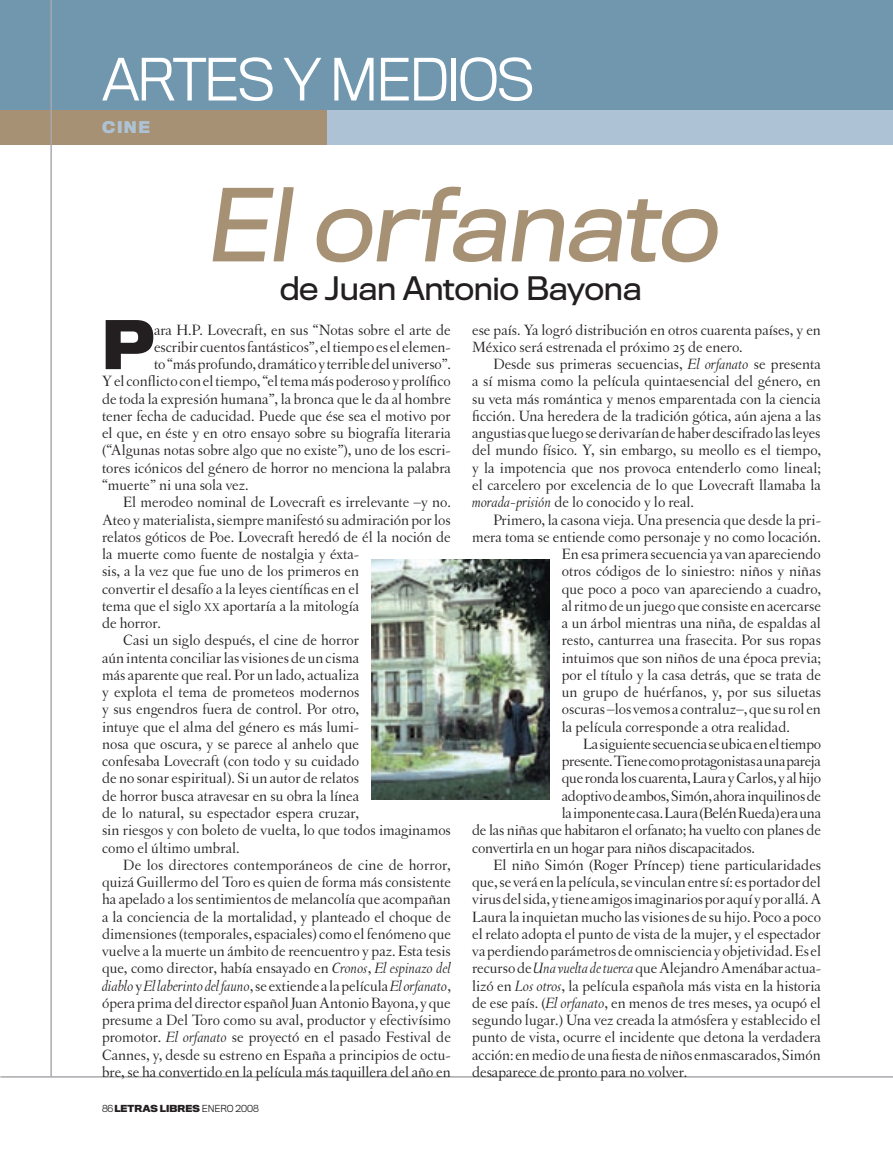
<style>
.page{position:relative;width:893px;height:1149px;background:#fff}
.page>*{position:absolute;margin:0;border:0;box-sizing:border-box;transform-origin:0 0}
.t1{font:93px "Titling Gothic FB Normal";color:#a79174}
.t2{font:700 62.1px "Titling Gothic FB Normal";color:#231f20}
.t3{font:300 54px "Titling Gothic FB Normal";letter-spacing:-.05em;color:#fff}
.t4{font:30px "Titling Gothic FB Normal";letter-spacing:-.015em;color:#231f20}
.t5{font:15.75px/17.2px "Letras Oldstyle";color:#231f20}
.t6{font:italic 15.75px "Letras Oldstyle";color:#231f20}
.t7{font:15.75px "Letras Oldstyle";letter-spacing:-.02em;color:#231f20}
.t8{font:700 15px "Titling Gothic FB Normal";color:#adc3d5}
.t9{font:700 9px "Titling Gothic FB Normal";color:#231f20}
.t10{font:300 9px "Titling Gothic FB Normal";color:#231f20}
.s1{font-size:11.85px}
.s2{font-style:italic}
.s3{font-style:normal}
.s4{font-weight:300}
</style>
<div class="page">
<div style="left:0;top:0;width:893px;height:110px;background:#7097ae"></div>
<div style="left:0;top:110px;width:327px;height:35px;background:#a79174"></div>
<div style="left:327px;top:110px;width:566px;height:35px;background:#adc3d5"></div>
<hr style="left:0;top:1076px;width:893px;height:1px;background:#a8a9ad">
<hr style="left:51px;top:0;width:1px;height:1076px;background:#a8a9ad">
<img style="left:372px;top:559px;width:177px;height:240px">
<h3 class="t3" style="left:102px;top:48px;width:435px">ARTES Y MEDIOS</h3>
<p class="t8" style="left:102px;top:118px;width:48px">CINE</p>
<h1 class="t1" style="left:205px;top:170px;width:530px">Elorfanato</h1>
<h3 class="t4" style="left:280px;top:271px;width:364px">de Juan Antonio Bayona</h3>
<h2 class="t2" style="left:102px;top:306px;width:54px">P</h2>
<p class="t5" style="left:154px;top:321px;width:298px">ara H.P. Lovecraft, en sus “Notas sobre el arte de</p>
<p class="t5" style="left:154px;top:338px;width:298px">escribir cuentos fantásticos”, el tiempo es el elemen-</p>
<p class="t5" style="left:154px;top:355px;width:299px">to “más profundo, dramático y terrible del universo”.</p>
<p class="t5" style="left:102px;top:372px;width:350px">Y el conflicto con el tiempo, “el tema más poderoso y prolífico</p>
<p class="t5" style="left:102px;top:390px;width:350px">de toda la expresión humana”, la bronca que le da al hombre</p>
<p class="t5" style="left:102px;top:407px;width:350px">tener fecha de caducidad. Puede que ése sea el motivo por</p>
<p class="t5" style="left:102px;top:424px;width:350px">el que, en éste y en otro ensayo sobre su biografía literaria</p>
<p class="t5" style="left:102px;top:441px;width:350px">(“Algunas notas sobre algo que no existe”), uno de los escri-</p>
<p class="t5" style="left:102px;top:459px;width:350px">tores icónicos del género de horror no menciona la palabra</p>
<p class="t5" style="left:102px;top:476px;width:148px">“muerte” ni una sola vez.</p>
<p class="t5" style="left:123px;top:493px;width:329px">El merodeo nominal de Lovecraft es irrelevante –y no.</p>
<p class="t5" style="left:102px;top:510px;width:350px">Ateo y materialista, siempre manifestó su admiración por los</p>
<p class="t5" style="left:102px;top:528px;width:350px">relatos góticos de Poe. Lovecraft heredó de él la noción de</p>
<p class="t5" style="left:102px;top:545px;width:259px">la muerte como fuente de nostalgia y éxta-</p>
<p class="t5" style="left:102px;top:562px;width:259px">sis, a la vez que fue uno de los primeros en</p>
<p class="t5" style="left:102px;top:579px;width:259px">convertir el desafío a la leyes científicas en el</p>
<p class="t5" style="left:102px;top:597px;width:259px">tema que el siglo <span class="s1">xx</span> aportaría a la mitología</p>
<p class="t5" style="left:102px;top:614px;width:60px">de horror.</p>
<p class="t5" style="left:123px;top:631px;width:237px">Casi un siglo después, el cine de horror</p>
<p class="t5" style="left:102px;top:648px;width:259px">aún intenta conciliar las visiones de un cisma</p>
<p class="t5" style="left:102px;top:666px;width:259px">más aparente que real. Por un lado, actualiza</p>
<p class="t5" style="left:102px;top:683px;width:259px">y explota el tema de prometeos modernos</p>
<p class="t5" style="left:102px;top:700px;width:259px">y sus engendros fuera de control. Por otro,</p>
<p class="t5" style="left:102px;top:717px;width:259px">intuye que el alma del género es más lumi-</p>
<p class="t5" style="left:102px;top:735px;width:259px">nosa que oscura, y se parece al anhelo que</p>
<p class="t5" style="left:102px;top:752px;width:259px">confesaba Lovecraft (con todo y su cuidado</p>
<p class="t5" style="left:102px;top:769px;width:259px">de no sonar espiritual). Si un autor de relatos</p>
<p class="t5" style="left:102px;top:786px;width:259px">de horror busca atravesar en su obra la línea</p>
<p class="t5" style="left:102px;top:804px;width:259px">de lo natural, su espectador espera cruzar,</p>
<p class="t5" style="left:102px;top:821px;width:350px">sin riesgos y con boleto de vuelta, lo que todos imaginamos</p>
<p class="t5" style="left:102px;top:838px;width:139px">como el último umbral.</p>
<p class="t5" style="left:123px;top:855px;width:329px">De los directores contemporáneos de cine de horror,</p>
<p class="t5" style="left:102px;top:873px;width:350px">quizá Guillermo del Toro es quien de forma más consistente</p>
<p class="t5" style="left:102px;top:890px;width:350px">ha apelado a los sentimientos de melancolía que acompañan</p>
<p class="t5" style="left:102px;top:907px;width:350px">a la conciencia de la mortalidad, y planteado el choque de</p>
<p class="t5" style="left:102px;top:924px;width:350px">dimensiones (temporales, espaciales) como el fenómeno que</p>
<p class="t5" style="left:102px;top:942px;width:350px">vuelve a la muerte un ámbito de reencuentro y paz. Esta tesis</p>
<p class="t5" style="left:102px;top:959px;width:350px">que, como director, había ensayado en <span class="s2">Cronos</span>, <span class="s2">El espinazo del</span></p>
<p class="t6" style="left:102px;top:976px;width:350px">diablo <span class="s3">y</span> El laberinto del fauno<span class="s3">, se extiende a la película</span> El orfanato<span class="s3">,</span></p>
<p class="t5" style="left:102px;top:993px;width:350px">ópera prima del director español Juan Antonio Bayona, y que</p>
<p class="t5" style="left:102px;top:1011px;width:350px">presume a Del Toro como su aval, productor y efectivísimo</p>
<p class="t5" style="left:102px;top:1028px;width:350px">promotor. <span class="s2">El orfanato</span> se proyectó en el pasado Festival de</p>
<p class="t5" style="left:102px;top:1045px;width:350px">Cannes, y, desde su estreno en España a principios de octu-</p>
<p class="t5" style="left:102px;top:1062px;width:350px">bre, se ha convertido en la película más taquillera del año en</p>
<p class="t9" style="left:102px;top:1101px;width:27px"><span class="s4">86</span> LETRA</p>
<p class="t9" style="left:150px;top:1101px;width:72px">S LIBRES <span class="s4">ENERO</span></p>
<p class="t10" style="left:236px;top:1102px;width:25px">2008</p>
<p class="t5" style="left:472px;top:321px;width:350px">ese país. Ya logró distribución en otros cuarenta países, y en<br>México será estrenada el próximo 25 de enero.</p>
<p class="t5" style="left:472px;top:355px;width:350px;text-align:justify;text-indent:21px">Desde sus primeras secuencias, <span class="s2">El orfanato</span> se presenta a sí misma como la película quintaesencial del género, en su veta más romántica y menos emparentada con la ciencia ficción. Una heredera de la tradición gótica, aún ajena a las angustias que luego se derivarían de haber descifrado las leyes del mundo físico. Y, sin embargo, su meollo es el tiempo, y la impotencia que nos provoca entenderlo como lineal; el carcelero por excelencia de lo que Lovecraft llamaba la <span class="s2">morada-prisión</span> de lo conocido y lo real.</p>
<p class="t5" style="left:493px;top:510px;width:329px">Primero, la casona vieja. Una presencia que desde la pri-</p>
<p class="t5" style="left:472px;top:528px;width:350px">mera toma se entiende como personaje y no como locación.</p>
<p class="t5" style="left:562px;top:545px;width:261px">En esa primera secuencia ya van apareciendo</p>
<p class="t5" style="left:562px;top:562px;width:261px">otros códigos de lo siniestro: niños y niñas</p>
<p class="t5" style="left:562px;top:579px;width:261px">que poco a poco van apareciendo a cuadro,</p>
<p class="t5" style="left:562px;top:597px;width:261px">al ritmo de un juego que consiste en acercarse</p>
<p class="t5" style="left:562px;top:614px;width:261px">a un árbol mientras una niña, de espaldas al</p>
<p class="t5" style="left:562px;top:631px;width:261px">resto, canturrea una frasecita. Por sus ropas</p>
<p class="t5" style="left:562px;top:648px;width:261px">intuimos que son niños de una época previa;</p>
<p class="t5" style="left:562px;top:666px;width:261px">por el título y la casa detrás, que se trata de</p>
<p class="t5" style="left:562px;top:683px;width:261px">un grupo de huérfanos, y, por sus siluetas</p>
<p class="t5" style="left:562px;top:700px;width:261px">oscuras –los vemos a contraluz–, que su rol en</p>
<p class="t5" style="left:562px;top:717px;width:230px">la película corresponde a otra realidad.</p>
<p class="t5" style="left:583px;top:735px;width:240px">La siguiente secuencia se ubica en el tiempo</p>
<p class="t7" style="left:562px;top:752px;width:261px">presente. Tiene como protagonistas a una pareja</p>
<p class="t5" style="left:562px;top:769px;width:261px">que ronda los cuarenta, Laura y Carlos, y al hijo</p>
<p class="t5" style="left:562px;top:786px;width:261px">adoptivo de ambos, Simón, ahora inquilinos de</p>
<p class="t5" style="left:562px;top:804px;width:261px">la imponente casa. Laura (Belén Rueda) era una</p>
<p class="t5" style="left:472px;top:821px;width:350px">de las niñas que habitaron el orfanato; ha vuelto con planes de</p>
<p class="t5" style="left:472px;top:838px;width:284px">convertirla en un hogar para niños discapacitados.</p>
<p class="t5" style="left:493px;top:855px;width:329px">El niño Simón (Roger Príncep) tiene particularidades</p>
<p class="t5" style="left:472px;top:873px;width:350px">que, se verá en la película, se vinculan entre sí: es portador del</p>
<p class="t5" style="left:472px;top:890px;width:351px">virus del sida, y tiene amigos imaginarios por aquí y por allá. A</p>
<p class="t5" style="left:472px;top:907px;width:350px">Laura la inquietan mucho las visiones de su hijo. Poco a poco</p>
<p class="t5" style="left:472px;top:924px;width:350px">el relato adopta el punto de vista de la mujer, y el espectador</p>
<p class="t5" style="left:472px;top:942px;width:351px">va perdiendo parámetros de omnisciencia y objetividad. Es el</p>
<p class="t5" style="left:472px;top:959px;width:350px">recurso de <span class="s2">Una vuelta de tuerca</span> que Alejandro Amenábar actua-</p>
<p class="t5" style="left:472px;top:976px;width:350px">lizó en <span class="s2">Los otros</span>, la película española más vista en la historia</p>
<p class="t5" style="left:472px;top:993px;width:350px">de ese país. (<span class="s2">El orfanato</span>, en menos de tres meses, ya ocupó el</p>
<p class="t5" style="left:472px;top:1011px;width:350px">segundo lugar.) Una vez creada la atmósfera y establecido el</p>
<p class="t5" style="left:472px;top:1028px;width:350px">punto de vista, ocurre el incidente que detona la verdadera</p>
<p class="t5" style="left:472px;top:1045px;width:350px">acción: en medio de una fiesta de niños enmascarados, Simón</p>
<p class="t5" style="left:472px;top:1062px;width:217px">desaparece de pronto para no volver.</p>
</div>
